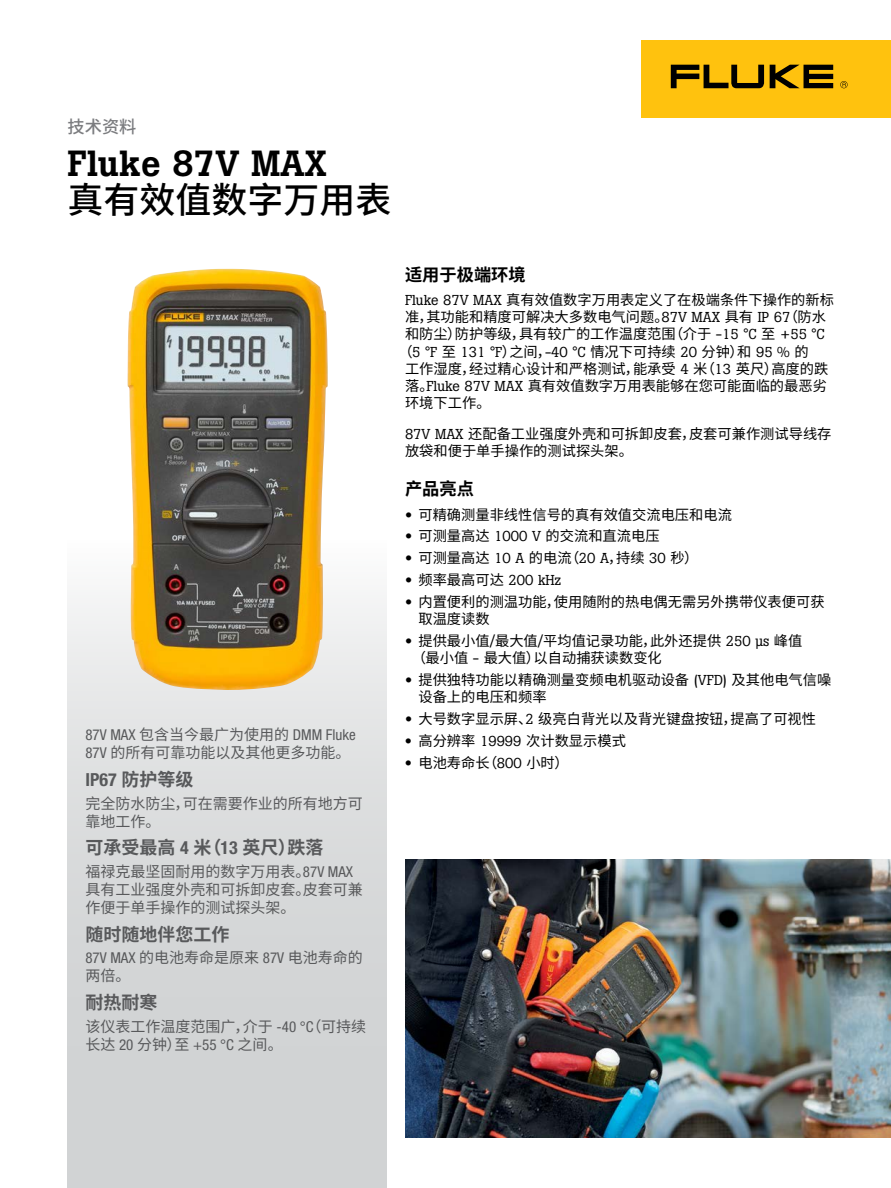
<style>
.page{position:relative;width:891px;height:1188px;background:#fff}
.page>*{position:absolute;margin:0;border:0;box-sizing:border-box;transform-origin:0 0}
.t1{font:500 36px "Boton Pro";color:#000}
.t2{font:500 36px "Source Han Sans SC";color:#000}
.t3{font:700 18px "Source Han Sans SC";color:#58595b}
.t4{font:700 condensed 18px "Helvetica Neue LT Pro";color:#58595b}
.t5{font:700 17.25px "Source Han Sans SC";color:#000}
.t6{font:500 17.25px "Source Han Sans SC";color:#7b7c7f}
.t7{font:15px/18px "Source Han Sans SC";color:#58595b}
.t8{font:condensed 15px "Helvetica Neue LT Pro";color:#58595b}
.t9{font:14.25px/17.2px "Source Han Sans SC";color:#000}
.t10{font:14.25px "Boton Pro";color:#000}
.s1{font-family:"Source Han Sans SC";font-stretch:normal}
.s2{font-family:"Helvetica Neue LT Pro";font-stretch:condensed}
.s3{font-family:"Boton Pro"}
.s4{font-family:"Source Han Sans SC"}
.s5{font-family:"Helvetica Neue LT Pro";font-weight:700}
</style>
<div class="page">
<div style="left:68px;top:540px;width:319px;height:648px;background:linear-gradient(to bottom,#f3f3f3,#c8cbcc)"></div>
<div style="left:641px;top:40px;width:250px;height:78px;background:#ffc20e"></div>
<svg style="left:770px;top:65px;width:63px;height:23px"></svg>
<svg style="left:671px;top:65px;width:93px;height:23px"></svg>
<svg style="left:840px;top:81px;width:8px;height:7px"></svg>
<img style="left:127px;top:269px;width:201px;height:421px">
<img style="left:405px;top:860px;width:486px;height:277px">
<p class="t6" style="left:68px;top:117px;width:70px">技术资料</p>
<h1 class="t1" style="left:68px;top:140px;width:261px">Fluke 87V MAX</h1>
<h1 class="t2" style="left:68px;top:180px;width:325px">真有效值数字万用表</h1>
<p class="t8" style="left:85px;top:726px;width:272px">87V MAX <span class="s1">包含当今最广为使用的</span> DMM Fluke</p>
<p class="t7" style="left:85px;top:744px;width:267px"><span class="s2">87V</span> 的所有可靠功能以及其他更多功能。</p>
<p class="t4" style="left:85px;top:769px;width:110px">IP67 <span class="s1">防护等级</span></p>
<p class="t7" style="left:85px;top:794px;width:279px">完全防水防尘，可在需要作业的所有地方可靠地工作。</p>
<p class="t3" style="left:85px;top:838px;width:240px">可承受最高 <span class="s2">4</span> 米（<span class="s2">13</span> 英尺）跌落</p>
<p class="t7" style="left:85px;top:863px;width:279px">福禄克最坚固耐用的数字万用表。<span class="s2">87V MAX</span>具有工业强度外壳和可拆卸皮套。皮套可兼作便于单手操作的测试探头架。</p>
<p class="t3" style="left:85px;top:924px;width:145px">随时随地伴您工作</p>
<p class="t7" style="left:85px;top:949px;width:279px"><span class="s2">87V MAX</span> 的电池寿命是原来 <span class="s2">87V</span> 电池寿命的两倍。</p>
<p class="t3" style="left:85px;top:992px;width:73px">耐热耐寒</p>
<p class="t7" style="left:85px;top:1017px;width:282px">该仪表工作温度范围广，介于 <span class="s2">-40 °C</span>（可持续长达 <span class="s2">20</span> 分钟）至 <span class="s2">+55 °C</span> 之间。</p>
<p class="t5" style="left:405px;top:265px;width:122px">适用于极端环境</p>
<p class="t9" style="left:405px;top:291px;width:431px"><span class="s3">Fluke 87V MAX</span> 真有效值数字万用表定义了在极端条件下操作的新标准，其功能和精度可解决大多数电气问题。<span class="s3">87V MAX</span> 具有 <span class="s3">IP 67</span>（防水和防尘）防护等级，具有较广的工作温度范围（介于 <span class="s3">-15 °C</span> 至 <span class="s3">+55 °C</span></p>
<p class="t10" style="left:398px;top:342px;width:412px"><span class="s4">（</span>5 °F <span class="s4">至</span> 131 °F<span class="s4">）之间，</span>-40 °C <span class="s4">情况下可持续</span> 20 <span class="s4">分钟）和</span> 95 % <span class="s4">的</span></p>
<p class="t9" style="left:405px;top:360px;width:425px;text-align:justify">工作湿度，经过精心设计和严格测试，能承受 <span class="s3">4</span> 米（<span class="s3">13</span> 英尺）高度的跌落。<span class="s3">Fluke 87V MAX</span> 真有效值数字万用表能够在您可能面临的最恶劣环境下工作。</p>
<p class="t9" style="left:405px;top:426px;width:428px"><span class="s3">87V MAX</span> 还配备工业强度外壳和可拆卸皮套，皮套可兼作测试导线存放袋和便于单手操作的测试探头架。</p>
<p class="t5" style="left:405px;top:479px;width:70px">产品亮点</p>
<p class="t9" style="left:405px;top:506px;width:328px"><span class="s5">•</span> 可精确测量非线性信号的真有效值交流电压和电流</p>
<p class="t9" style="left:405px;top:528px;width:256px"><span class="s5">•</span> 可测量高达 <span class="s3">1000 V</span> 的交流和直流电压</p>
<p class="t9" style="left:405px;top:550px;width:295px"><span class="s5">•</span> 可测量高达 <span class="s3">10 A</span> 的电流（<span class="s3">20 A</span>，持续 <span class="s3">30</span> 秒）</p>
<p class="t9" style="left:405px;top:572px;width:157px"><span class="s5">•</span> 频率最高可达 <span class="s3">200 kHz</span></p>
<p class="t9" style="left:418px;top:593px;width:408px;text-indent:-13px"><span class="s5">•</span> 内置便利的测温功能，使用随附的热电偶无需另外携带仪表便可获取温度读数</p>
<p class="t9" style="left:412px;top:633px;width:392px;text-indent:-7px"><span class="s5">•</span> 提供最小值<span class="s3">/</span>最大值<span class="s3">/</span>平均值记录功能，此外还提供 <span class="s3">250 μs</span> 峰值（最小值 <span class="s3">-</span> 最大值）以自动捕获读数变化</p>
<p class="t9" style="left:418px;top:672px;width:414px;text-indent:-13px"><span class="s5">•</span> 提供独特功能以精确测量变频电机驱动设备 <span class="s3">(VFD)</span> 及其他电气信噪设备上的电压和频率</p>
<p class="t9" style="left:405px;top:711px;width:413px"><span class="s5">•</span> 大号数字显示屏、<span class="s3">2</span> 级亮白背光以及背光键盘按钮，提高了可视性</p>
<p class="t9" style="left:405px;top:733px;width:222px"><span class="s5">•</span> 高分辨率 <span class="s3">19999</span> 次计数显示模式</p>
<p class="t9" style="left:405px;top:754px;width:165px"><span class="s5">•</span> 电池寿命长（<span class="s3">800</span> 小时）</p>
</div>
